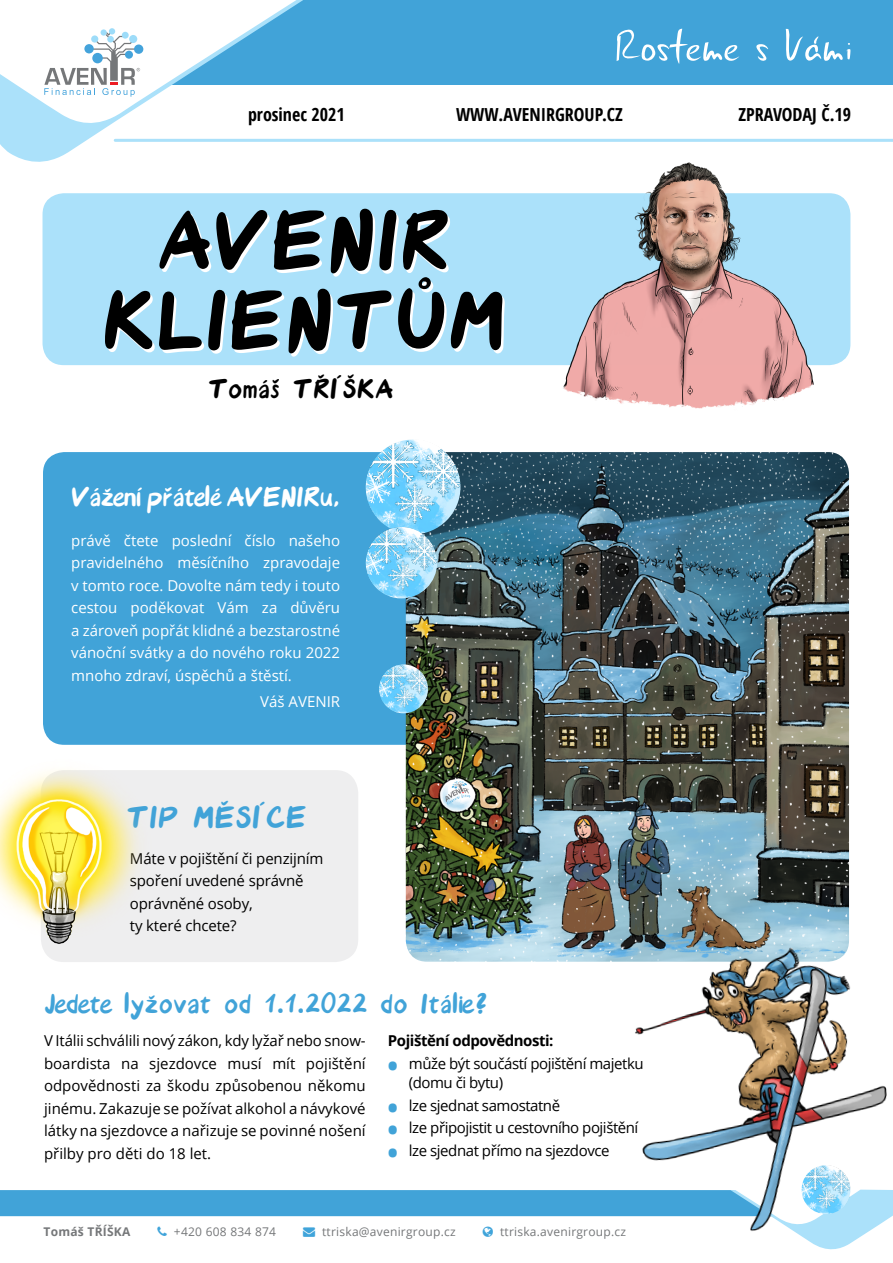
<style>
.page{position:relative;width:893px;height:1263px;background:#fff}
.page>*{position:absolute;margin:0;border:0;box-sizing:border-box;transform-origin:0 0}
.t1{font:108.6px/79.9px "Avenir Font";color:#000;text-align:center}
.t2{font:40.35px "Avenir Font";color:#41a3d8}
.t3{font:36px "Avenir Font";color:#41a3d8}
.t4{font:36px "Avenir Font";letter-spacing:-.02em;color:#fff}
.t5{font:36px "Avenir Font";color:#000}
.t6{font:700 condensed 18px "Open Sans";color:#000}
.t7{font:15px/22.5px "Open Sans";letter-spacing:-.02em;color:#000}
.t8{font:15px/22.5px "Open Sans";color:#fff;text-align:justify}
.t9{font:700 15px "Open Sans";letter-spacing:-.03em;color:#000}
.t10{font:12px "Open Sans";letter-spacing:.02em;color:#757779}
.t11{font:700 12px "Open Sans";letter-spacing:.02em;color:#757779}
.s1{font-weight:800;font-size:25.5px;color:#41a3d8}
.s2{color:#40a4da}
</style>
<div class="page">
<div style="left:22px;top:0;width:871px;height:85px;background:#41a3d8"></div>
<svg style="left:0;top:0;width:328px;height:162px"></svg>
<svg style="left:617px;top:29px;width:123px;height:35px"></svg>
<svg style="left:756px;top:44px;width:13px;height:17px"></svg>
<svg style="left:786px;top:29px;width:64px;height:32px"></svg>
<svg style="left:0;top:0;width:302px;height:129px"></svg>
<hr style="left:115px;top:139px;width:778px;height:3px;background:#abe1fa">
<div style="left:43px;top:193px;width:807px;height:172px;background:#abe1fa;border-radius:21px"></div>
<div style="left:43px;top:452px;width:363px;height:293px;background:#41a3d8"></div>
<div style="left:41px;top:770px;width:317px;height:192px;background:#eeeeef;border-radius:23px"></div>
<img style="left:0;top:770px;width:138px;height:192px">
<img style="left:406px;top:452px;width:443px;height:510px">
<img style="left:366px;top:440px;width:94px;height:94px;border-radius:47px">
<img style="left:366px;top:527px;width:71px;height:71px;border-radius:36px">
<img style="left:379px;top:664px;width:49px;height:49px;border-radius:24px">
<img style="left:607px;top:919px;width:280px;height:270px">
<img style="left:553px;top:162px;width:272px;height:247px">
<svg style="left:0;top:1189px;width:893px;height:61px"></svg>
<p class="t6" style="left:248px;top:101px;width:98px">prosinec 2021</p>
<p class="t6" style="left:456px;top:101px;width:168px">WWW.AVENIRGROUP.CZ</p>
<p class="t6" style="left:738px;top:101px;width:114px">ZPRAVODAJ Č.19</p>
<h1 class="t1" style="left:102px;top:204px;width:405px">AVENIR<br>KLIENTŮM</h1>
<h3 class="t5" style="left:208px;top:374px;width:187px">Tomáš TŘÍŠKA</h3>
<h3 class="t4" style="left:71px;top:482px;width:270px">Vážení přátelé AVENIRu,</h3>
<p class="t8" style="left:71px;top:529px;width:270px">právě čtete poslední číslo našeho pravidelného měsíčního zpravodaje v tomto roce. Dovolte nám tedy i touto cestou poděkovat Vám za důvěru a zároveň popřát klidné a bezstarostné vánoční svátky a do nového roku 2022 mnoho zdraví, úspěchů a štěstí.</p>
<p class="t8" style="left:260px;top:690px;width:81px">Váš AVENIR</p>
<h2 class="t2" style="left:126px;top:801px;width:182px">TIP MĚSÍCE</h2>
<p class="t7" style="left:130px;top:847px;width:195px">Máte v pojištění či penzijním spoření uvedené správně oprávněné osoby,<br>ty které chcete?</p>
<h3 class="t3" style="left:44px;top:989px;width:446px">Jedete lyžovat od 1.1.2022 do Itálie?</h3>
<p class="t7" style="left:44px;top:1029px;width:323px;text-align:justify">V Itálii schválili nový zákon, kdy lyžař nebo snow&shy;boardista na sjezdovce musí mít pojištění odpovědnosti za škodu způsobenou někomu jinému. Zakazuje se požívat alkohol a návykové látky na sjezdovce a nařizuje se povinné nošení přilby pro děti do 18 let.</p>
<p class="t9" style="left:388px;top:1030px;width:167px">Pojištění odpovědnosti:</p>
<p class="t7" style="left:409px;top:1053px;width:236px;line-height:19.5px;text-indent:-21px"><span class="s1">•</span> může být součástí pojištění majetku (domu či bytu)</p>
<p class="t7" style="left:388px;top:1093px;width:174px"><span class="s1">•</span> lze sjednat samostatně</p>
<p class="t7" style="left:388px;top:1116px;width:252px"><span class="s1">•</span> lze připojistit u cestovního pojištění</p>
<p class="t7" style="left:388px;top:1138px;width:223px"><span class="s1">•</span> lze sjednat přímo na sjezdovce</p>
<p class="t11" style="left:44px;top:1223px;width:88px">Tomáš TŘÍŠKA</p>
<p class="t10" style="left:174px;top:1223px;width:104px">+420 608 834 874</p>
<p class="t10" style="left:303px;top:1223px;width:154px"><span class="s2">→</span> ttriska@avenirgroup.cz</p>
<p class="t10" style="left:500px;top:1223px;width:128px">ttriska.avenirgroup.cz</p>
</div>
